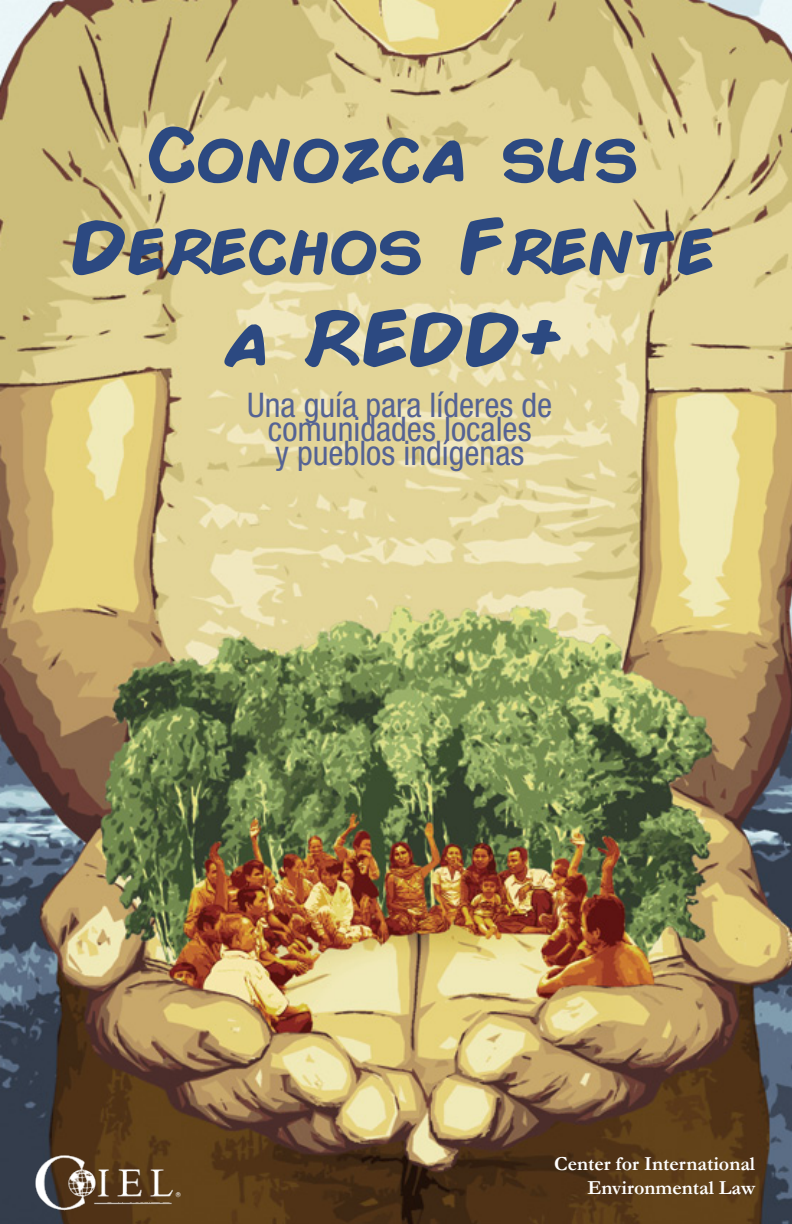
<style>
.page{position:relative;width:792px;height:1224px;background:#fff}
.page>*{position:absolute;margin:0;border:0;box-sizing:border-box;transform-origin:0 0}
.t1{font:700 74px/92px "Comic";color:#2c4981;text-align:center}
.t2{font:condensed 34px/24px "Helvetica Neue LT Std";color:#556394;text-align:center}
.t3{font:700 20px/24px "Garamond";color:#fff;text-align:right}
</style>
<div class="page">
<img style="left:0;top:0;width:792px;height:1224px">
<svg style="left:0;top:72px;width:792px;height:405px;background:#dccd91"></svg>
<img style="left:31px;top:1150px;width:153px;height:64px">
<h1 class="t1" style="left:73px;top:104px;width:645px">Conozca sus<br>Derechos Frente a REDD+</h1>
<p class="t2" style="left:247px;top:393px;width:307px">Una guía para líderes de comunidades locales<br>y pueblos indígenas</p>
<p class="t3" style="left:554px;top:1151px;width:203px">Center for International<br>Environmental Law</p>
</div>
